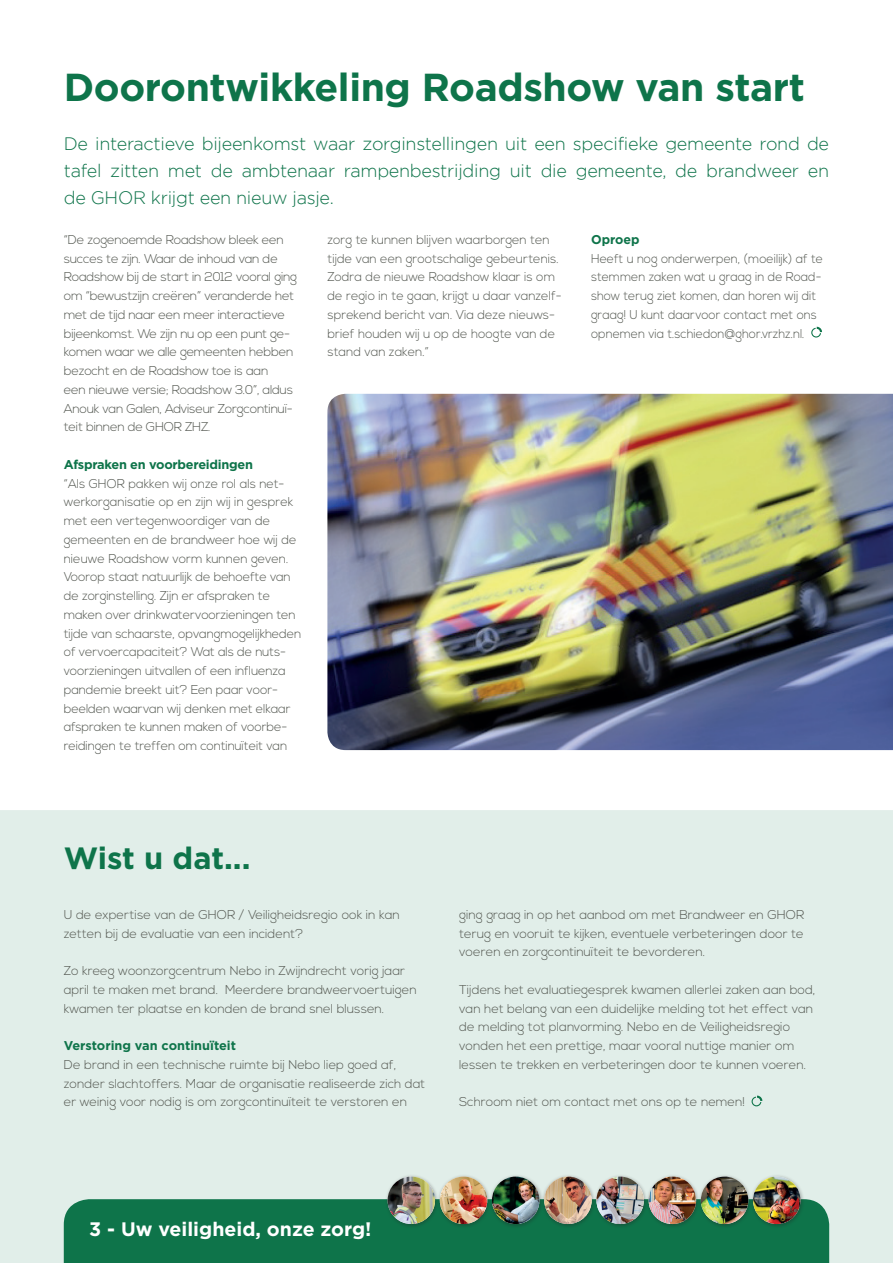
<style>
.page{position:relative;width:893px;height:1263px;background:#fff}
.page>*{position:absolute;margin:0;border:0;box-sizing:border-box;transform-origin:0 0}
.t1{font:700 39px "Gotham";letter-spacing:-.01em;color:#0e744a}
.t2{font:700 30.75px "Gotham";letter-spacing:-.005em;color:#0e744a}
.t3{font:700 19.5px "Gotham";color:#fff}
.t4{font:300 18px/27px "Gotham";letter-spacing:-.015em;color:#0e744a;text-align:justify}
.t5{font:300 12.75px/18.8px "Nexa";color:#535750}
.t6{font:300 12.75px/18.8px "Nexa";letter-spacing:-.02em;color:#535750}
.t7{font:300 12.75px/18.8px "Nexa";color:#535750;scale:.95 1}
.t8{font:700 12.75px "Gotham";letter-spacing:-.02em;color:#0e744a}
.t9{font:700 12.75px "Gotham";color:#0e744a}
</style>
<div class="page">
<div style="left:0;top:810px;width:893px;height:453px;background:#e1eee9"></div>
<div style="left:64px;top:1199px;width:765px;height:64px;background:#0e744a"></div>
<svg style="left:752px;top:1095px;width:10px;height:11px"></svg>
<svg style="left:811px;top:327px;width:11px;height:11px"></svg>
<img style="left:327px;top:394px;width:566px;height:356px">
<div style="left:646px;top:1174px;width:54px;height:54px;background:#231f20;opacity:.35"></div>
<img style="left:649px;top:1176px;width:47px;height:48px;border-radius:24px">
<div style="left:698px;top:1174px;width:54px;height:54px;background:#231f20;opacity:.35"></div>
<img style="left:701px;top:1176px;width:47px;height:48px;border-radius:24px">
<div style="left:594px;top:1174px;width:54px;height:54px;background:#231f20;opacity:.35"></div>
<img style="left:596px;top:1176px;width:48px;height:48px;border-radius:24px">
<div style="left:750px;top:1174px;width:54px;height:54px;background:#231f20;opacity:.35"></div>
<img style="left:753px;top:1176px;width:47px;height:48px;border-radius:24px">
<div style="left:489px;top:1174px;width:54px;height:54px;background:#231f20;opacity:.35"></div>
<img style="left:492px;top:1176px;width:47px;height:48px;border-radius:24px">
<div style="left:437px;top:1174px;width:54px;height:54px;background:#231f20;opacity:.35"></div>
<img style="left:440px;top:1176px;width:47px;height:48px;border-radius:24px">
<div style="left:385px;top:1174px;width:54px;height:54px;background:#231f20;opacity:.35"></div>
<img style="left:388px;top:1176px;width:47px;height:48px;border-radius:24px">
<div style="left:541px;top:1174px;width:54px;height:54px;background:#231f20;opacity:.35"></div>
<img style="left:544px;top:1176px;width:48px;height:48px;border-radius:24px">
<h1 class="t1" style="left:64px;top:65px;width:743px">Doorontwikkeling Roadshow van start</h1>
<h3 class="t4" style="left:64px;top:130px;width:767px">De interactieve bijeenkomst waar zorginstellingen uit een specifieke gemeente rond de tafel zitten met de ambtenaar rampenbestrijding uit die gemeente, de brandweer en de GHOR krijgt een nieuw jasje.</h3>
<p class="t6" style="left:64px;top:231px;width:235px">“De zogenoemde Roadshow bleek een succes te zijn. Waar de inhoud van de Roadshow bij de start in 2012 vooral ging om “bewustzijn creëren” veranderde het met de tijd naar een meer interactieve bijeenkomst. We zijn nu op een punt ge&shy;komen waar we alle gemeenten hebben bezocht en de Roadshow toe is aan<br>een nieuwe versie; Roadshow 3.0”, aldus Anouk van Galen, Adviseur Zorgcontinuï&shy;teit binnen de GHOR ZHZ.</p>
<p class="t8" style="left:64px;top:457px;width:191px">Afspraken en voorbereidingen</p>
<p class="t5" style="left:64px;top:474px;width:239px">“Als GHOR pakken wij onze rol als net&shy;werkorganisatie op en zijn wij in gesprek met een vertegenwoordiger van de gemeenten en de brandweer hoe wij de nieuwe Roadshow vorm kunnen geven.<br>Voorop staat natuurlijk de behoefte van de zorginstelling. Zijn er afspraken te maken over drinkwatervoorzieningen ten tijde van schaarste, opvangmogelijkheden of vervoercapaciteit? Wat als de nuts&shy;voorzieningen uitvallen of een influenza pandemie breekt uit? Een paar voor&shy;beelden waarvan wij denken met elkaar afspraken te kunnen maken of voorbe&shy;reidingen te treffen om continuïteit van</p>
<p class="t5" style="left:327px;top:231px;width:236px">zorg te kunnen blijven waarborgen ten tijde van een grootschalige gebeurtenis.<br>Zodra de nieuwe Roadshow klaar is om de regio in te gaan, krijgt u daar vanzelf&shy;sprekend bericht van. Via deze nieuws&shy;brief houden wij u op de hoogte van de stand van zaken.”</p>
<p class="t8" style="left:591px;top:232px;width:50px">Oproep</p>
<p class="t7" style="left:591px;top:249px;width:246px">Heeft u nog onderwerpen, (moeilijk) af te stemmen zaken wat u graag in de Road&shy;show terug ziet komen, dan horen wij dit graag! U kunt daarvoor contact met ons opnemen via t.schiedon@ghor.vrzhz.nl.</p>
<h2 class="t2" style="left:64px;top:841px;width:188px">Wist u dat...</h2>
<p class="t5" style="left:64px;top:906px;width:337px">U de expertise van de GHOR / Veiligheidsregio ook in kan zetten bij de evaluatie van een incident?</p>
<p class="t5" style="left:64px;top:962px;width:354px">Zo kreeg woonzorgcentrum Nebo in Zwijndrecht vorig jaar april te maken met brand. Meerdere brandweervoertuigen kwamen ter plaatse en konden de brand snel blussen.</p>
<p class="t9" style="left:64px;top:1038px;width:174px">Verstoring van continuïteit</p>
<p class="t5" style="left:64px;top:1056px;width:363px">De brand in een technische ruimte bij Nebo liep goed af, zonder slachtoffers. Maar de organisatie realiseerde zich dat er weinig voor nodig is om zorgcontinuïteit te verstoren en</p>
<p class="t5" style="left:459px;top:906px;width:347px;text-align:justify">ging graag in op het aanbod om met Brandweer en GHOR terug en vooruit te kijken, eventuele verbeteringen door te voeren en zorgcontinuïteit te bevorderen.</p>
<p class="t5" style="left:459px;top:981px;width:358px">Tijdens het evaluatiegesprek kwamen allerlei zaken aan bod, van het belang van een duidelijke melding tot het effect van de melding tot planvorming. Nebo en de Veiligheidsregio vonden het een prettige, maar vooral nuttige manier om lessen te trekken en verbeteringen door te kunnen voeren.</p>
<p class="t5" style="left:459px;top:1093px;width:287px">Schroom niet om contact met ons op te nemen!</p>
<h3 class="t3" style="left:89px;top:1217px;width:284px">3 - Uw veiligheid, onze zorg!</h3>
</div>
